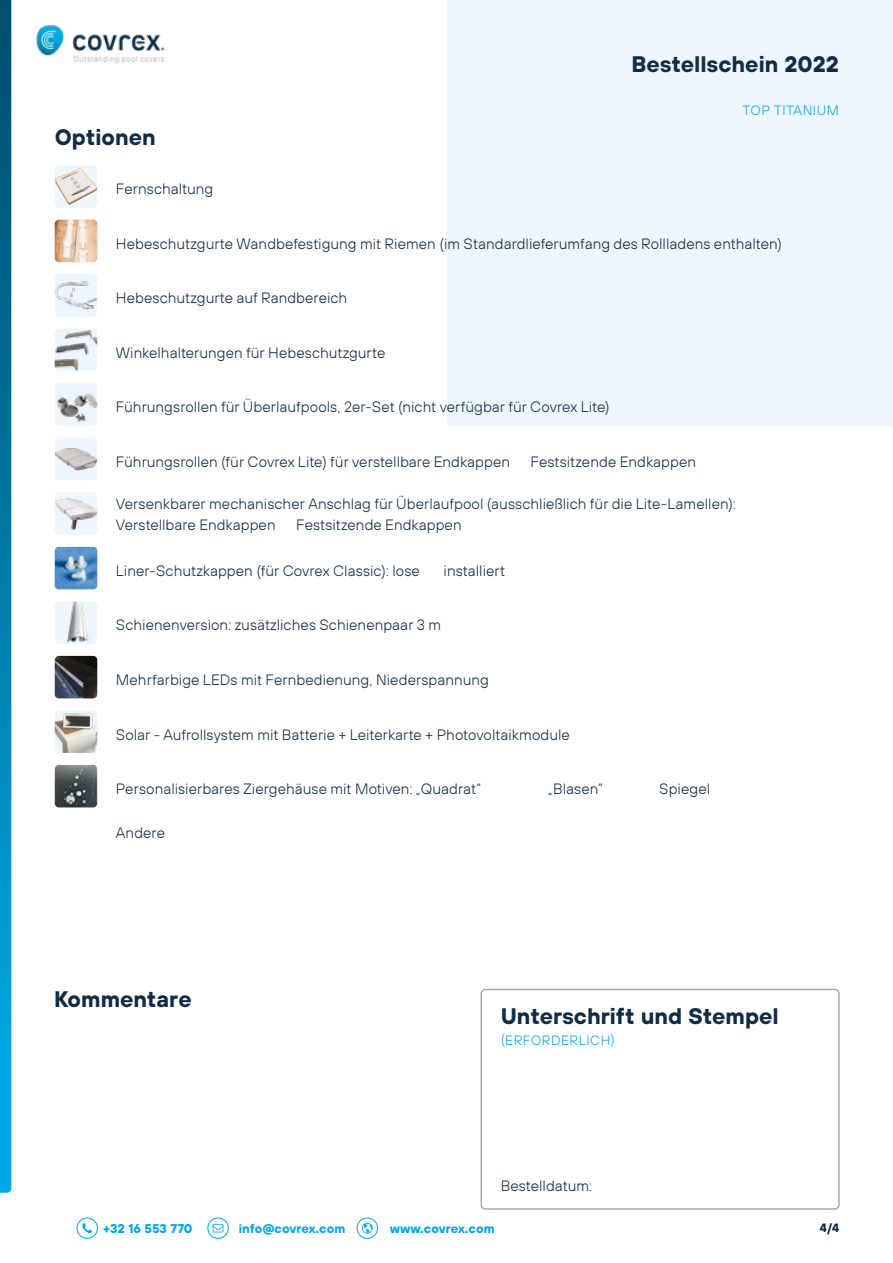
<style>
.page{position:relative;width:893px;height:1263px;background:#fff}
.page>*{position:absolute;margin:0;border:0;box-sizing:border-box;transform-origin:0 0}
.t1{font:700 22.5px "TT Hoves";color:#132c45}
.t2{font:300 15px/21px "TT Hoves";color:#132c45}
.t3{font:300 13.5px "TT Hoves";letter-spacing:.04em;color:#00a7e2}
.t4{font:700 12.75px "TT Hoves";color:#00a7e2}
.t5{font:700 12px "TT Hoves";color:#132c45}
</style>
<div class="page">
<div style="left:447px;top:0;width:446px;height:426px;background:#eef7fd"></div>
<div style="left:77px;top:1217px;width:21px;height:22px;border:1px solid #00a7e2;border-radius:50%"></div>
<svg style="left:82px;top:1223px;width:10px;height:10px"></svg>
<div style="left:207px;top:1217px;width:22px;height:22px;border:1px solid #00a7e2;border-radius:50%"></div>
<svg style="left:213px;top:1224px;width:10px;height:8px"></svg>
<div style="left:357px;top:1217px;width:21px;height:22px;border:1px solid #00a7e2;border-radius:50%"></div>
<svg style="left:362px;top:1223px;width:11px;height:10px"></svg>
<svg style="left:0;top:0;width:11px;height:1193px;background:#007dab"></svg>
<div style="left:480px;top:989px;width:360px;height:221px;border:2px solid #aaa;border-radius:4px"></div>
<img style="left:36px;top:25px;width:129px;height:39px">
<div style="left:55px;top:165px;width:42px;height:43px;background:#eef7fd;border-radius:4px"></div>
<img style="left:55px;top:168px;width:42px;height:37px">
<img style="left:55px;top:220px;width:42px;height:42px">
<div style="left:55px;top:274px;width:42px;height:43px;background:#eef7fd;border-radius:4px"></div>
<img style="left:55px;top:280px;width:42px;height:30px">
<img style="left:55px;top:329px;width:42px;height:42px">
<img style="left:55px;top:383px;width:42px;height:43px">
<div style="left:55px;top:438px;width:42px;height:42px;background:#eef7fd;border-radius:4px"></div>
<img style="left:55px;top:448px;width:42px;height:22px">
<div style="left:55px;top:492px;width:42px;height:43px;background:#eef7fd;border-radius:4px"></div>
<img style="left:55px;top:498px;width:42px;height:31px">
<img style="left:55px;top:547px;width:42px;height:42px">
<div style="left:55px;top:601px;width:42px;height:43px;background:#eef7fd;border-radius:4px"></div>
<img style="left:67px;top:601px;width:22px;height:42px">
<img style="left:55px;top:656px;width:42px;height:42px">
<img style="left:55px;top:710px;width:42px;height:43px">
<img style="left:55px;top:765px;width:42px;height:42px">
<h1 class="t1" style="left:55px;top:121px;width:103px">Optionen</h1>
<p class="t2" style="left:116px;top:178px;width:99px">Fernschaltung</p>
<h1 class="t1" style="left:631px;top:49px;width:209px">Bestellschein 2022</h1>
<p class="t3" style="left:742px;top:102px;width:98px">Top Titanium</p>
<p class="t2" style="left:116px;top:233px;width:668px">Hebeschutzgurte Wandbefestigung mit Riemen (im Standardlieferumfang des Rollladens enthalten)</p>
<p class="t2" style="left:116px;top:287px;width:233px">Hebeschutzgurte auf Randbereich</p>
<p class="t2" style="left:116px;top:342px;width:271px">Winkelhalterungen für Hebeschutzgurte</p>
<p class="t2" style="left:116px;top:396px;width:495px">Führungsrollen für Überlaufpools, 2er-Set (nicht verfügbar für Covrex Lite)</p>
<p class="t2" style="left:116px;top:451px;width:396px">Führungsrollen (für Covrex Lite) für verstellbare Endkappen</p>
<p class="t2" style="left:530px;top:451px;width:167px">Festsitzende Endkappen</p>
<p class="t2" style="left:116px;top:493px;width:622px">Versenkbarer mechanischer Anschlag für Überlaufpool (ausschließlich für die Lite-Lamellen):<br>Verstellbare Endkappen</p>
<p class="t2" style="left:296px;top:514px;width:167px">Festsitzende Endkappen</p>
<p class="t2" style="left:116px;top:560px;width:305px">Liner-Schutzkappen (für Covrex Classic): lose</p>
<p class="t2" style="left:444px;top:560px;width:63px">installiert</p>
<p class="t2" style="left:116px;top:614px;width:327px">Schienenversion: zusätzliches Schienenpaar 3 m</p>
<p class="t2" style="left:116px;top:669px;width:374px">Mehrfarbige LEDs mit Fernbedienung, N iederspannung</p>
<p class="t2" style="left:116px;top:723px;width:455px">Solar - Aufrollsystem mit Batterie + Leiterkarte + Photovoltaikmodule</p>
<p class="t2" style="left:116px;top:778px;width:367px">Personalisierbares Ziergehäuse mit Motiven: „Quadrat“</p>
<p class="t2" style="left:548px;top:778px;width:57px">„Blasen“</p>
<p class="t2" style="left:659px;top:778px;width:52px">Spiegel</p>
<p class="t2" style="left:116px;top:821px;width:51px">Andere</p>
<h1 class="t1" style="left:54px;top:984px;width:139px">Kommentare</h1>
<h1 class="t1" style="left:501px;top:1000px;width:280px">Unterschrift und Stempel</h1>
<p class="t3" style="left:501px;top:1032px;width:116px">(ERFORDERLICH)</p>
<p class="t2" style="left:501px;top:1175px;width:93px">Bestelldatum:</p>
<p class="t4" style="left:103px;top:1220px;width:91px">+32 16 553 770</p>
<p class="t4" style="left:239px;top:1220px;width:108px">info@covrex.com</p>
<p class="t4" style="left:390px;top:1220px;width:106px">www.covrex.com</p>
<p class="t5" style="left:820px;top:1219px;width:21px">4/4</p>
</div>
